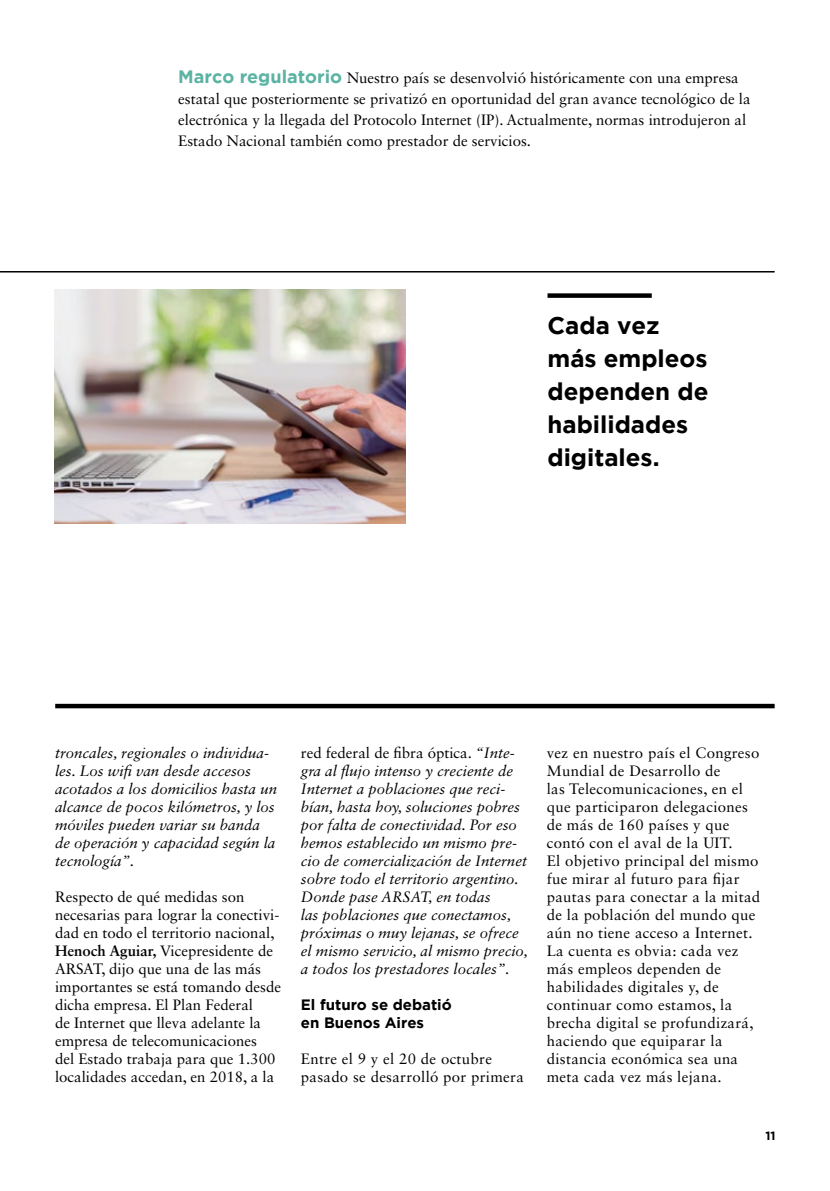
<style>
.page{position:relative;width:830px;height:1191px;background:#fff}
.page>*{position:absolute;margin:0;border:0;box-sizing:border-box;transform-origin:0 0}
.t1{font:700 24px/33px "Gotham";color:#000}
.t2{font:15px/18px "Sabon LT Std";color:#000}
.t3{font:italic 15px/18px "Sabon LT Std";color:#000}
.t4{font:15px/18px "Sabon LT Std";letter-spacing:.02em;color:#000}
.t5{font:700 15px/18px "Gotham";color:#000}
.t6{font:700 12px "Gotham";color:#000}
.s1{font-family:"Gotham";font-weight:700;font-size:18px;color:#5bb3a3}
.s2{font-weight:700}
.s3{font-style:normal}
</style>
<div class="page">
<hr style="left:0;top:271px;width:774px;height:1px;background:#000">
<hr style="left:55px;top:704px;width:719px;height:4px;background:#000">
<div style="left:547px;top:293px;width:104px;height:5px;background:#000"></div>
<img style="left:54px;top:290px;width:352px;height:234px">
<p class="t2" style="left:178px;top:67px;width:573px;line-height:21px"><span class="s1">Marco regulatorio</span> Nuestro país se desenvolvió históricamente con una empresa estatal que posteriormente se privatizó en oportunidad del gran avance tecnológico de la electrónica y la llegada del Protocolo Internet (IP). Actualmente, normas introdujeron al Estado Nacional también como prestador de servicios.</p>
<h1 class="t1" style="left:547px;top:308px;width:162px">Cada vez más empleos dependen de habilidades digitales.</h1>
<p class="t3" style="left:55px;top:743px;width:223px">troncales, regionales o individua&shy;les. Los wifi van desde accesos acotados a los domicilios hasta un alcance de pocos kilómetros, y los móviles pueden variar su banda de operación y capacidad según la tecnología”.</p>
<p class="t2" style="left:55px;top:887px;width:227px">Respecto de qué medidas son necesarias para lograr la conectivi&shy;dad en todo el territorio nacional,<br><span class="s2">Henoch Aguiar,</span> Vicepresidente de<br>ARSAT, dijo que una de las más importantes se está tomando desde dicha empresa. El Plan Federal<br>de Internet que lleva adelante la empresa de telecomunicaciones<br>del Estado trabaja para que 1.300 localidades accedan, en 2018, a la</p>
<p class="t3" style="left:301px;top:743px;width:228px"><span class="s3">red federal de fibra óptica.</span> “Inte&shy;gra al flujo intenso y creciente de Internet a poblaciones que reci&shy;bían, hasta hoy, soluciones pobres por falta de conectividad. Por eso hemos establecido un mismo pre&shy;cio de comercialización de Internet sobre todo el territorio argentino.<br>Donde pase ARSAT, en todas<br>las poblaciones que conectamos, próximas o muy lejanas, se ofrece el mismo servicio, al mismo precio, a todos los prestadores locales”.</p>
<p class="t5" style="left:301px;top:995px;width:152px">El futuro se debatió en Buenos Aires</p>
<p class="t4" style="left:301px;top:1049px;width:224px">Entre el 9 y el 20 de octubre pasado se desarrolló por primera</p>
<p class="t4" style="left:546px;top:743px;width:215px">vez en nuestro país el Congreso<br>Mundial de Desarrollo de<br>las Telecomunicaciones, en el que participaron delegaciones de más de 160 países y que contó con el aval de la UIT.<br>El objetivo principal del mismo fue mirar al futuro para fijar pautas para conectar a la mitad de la población del mundo que aún no tiene acceso a Internet.<br>La cuenta es obvia: cada vez más empleos dependen de habilidades digitales y, de continuar como estamos, la brecha digital se profundizará, haciendo que equiparar la distancia económica sea una meta cada vez más lejana.</p>
<p class="t6" style="left:765px;top:1128px;width:12px">11</p>
</div>
